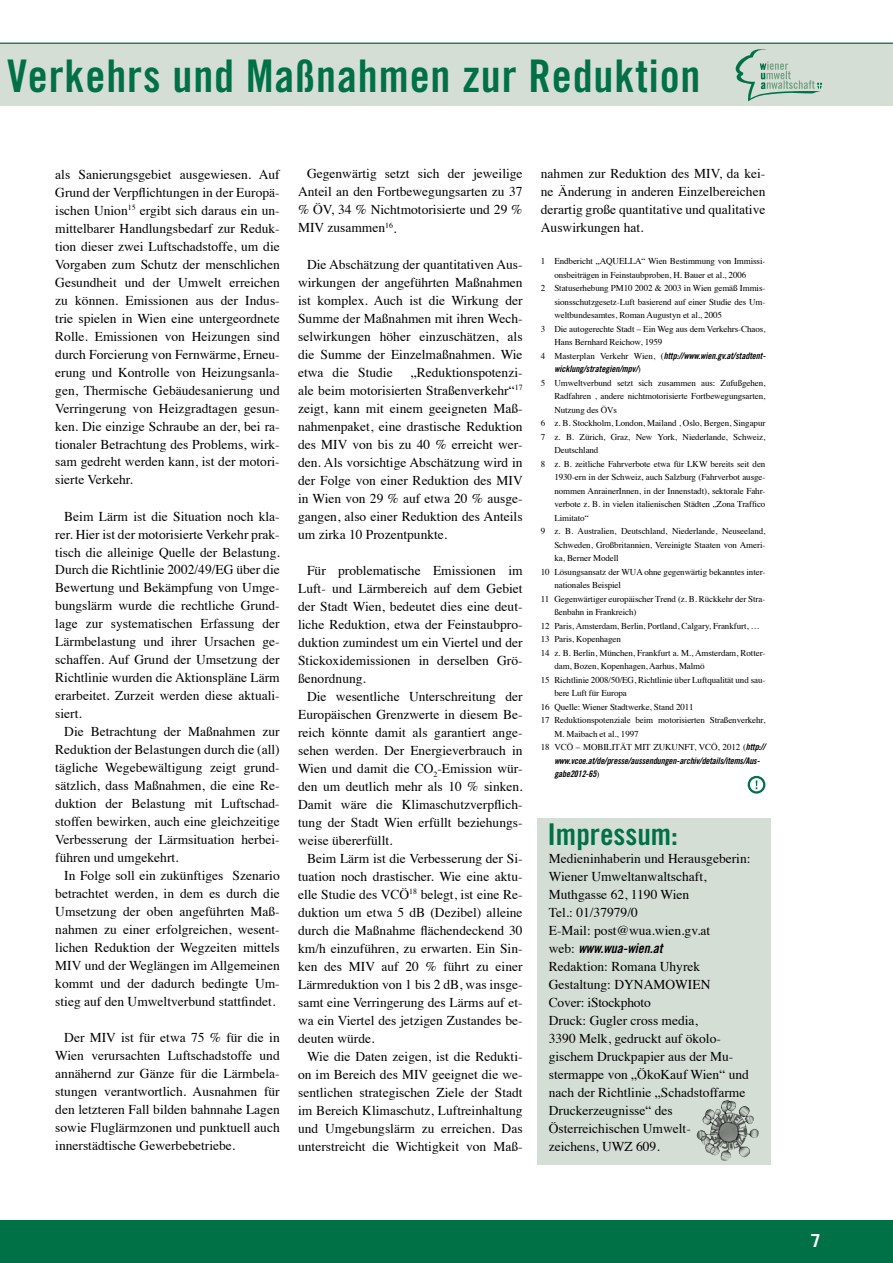
<style>
.page{position:relative;width:893px;height:1263px;background:#fff}
.page>*{position:absolute;margin:0;border:0;box-sizing:border-box;transform-origin:0 0}
.t1{font:45px "Trade Gothic Bold Cond Twenty";letter-spacing:.02em;color:#007046}
.t2{font:30px "Trade Gothic Bold Cond Twenty";color:#007046}
.t3{font:700 18px "Trade Gothic";color:#fff}
.t4{font:13.5px/18px "Times";color:#000;text-align:justify}
.t5{font:13.5px "Trade Gothic Bold Cond Twenty Obl";color:#000}
.t6{font:9px "Times";letter-spacing:-.01em;color:#000}
.t7{font:9px/13.5px "Trade Gothic Bold Cond Twenty Obl";letter-spacing:-.01em;color:#000}
.s1{font-family:"Times"}
.s2{font-family:"Trade Gothic Bold Cond Twenty Obl"}
</style>
<div class="page">
<div style="left:0;top:1220px;width:893px;height:43px;background:#007046"></div>
<div style="left:0;top:43px;width:893px;height:63px;background:#d5ded5"></div>
<svg style="left:736px;top:49px;width:86px;height:52px"></svg>
<hr style="left:0;top:43px;width:893px;height:1px;background:#007046">
<div style="left:537px;top:819px;width:234px;height:346px;background:#d5ded5"></div>
<svg style="left:749px;top:777px;width:15px;height:15px"></svg>
<div style="left:748px;top:776px;width:17px;height:18px;border:2px solid #007046;border-radius:50%"></div>
<img style="left:714px;top:1100px;width:13px;height:19px">
<h1 class="t1" style="left:7px;top:48px;width:695px">Verkehrs und Maßnahmen zur Reduktion</h1>
<p class="t4" style="left:55px;top:164px;width:226px">als Sanierungsgebiet ausgewiesen. Auf Grund der Verpflichtungen in der Europä&shy;ischen Union<sup>15</sup> ergibt sich daraus ein un&shy;mittelbarer Handlungsbedarf zur Reduk&shy;tion dieser zwei Luftschadstoffe, um die Vorgaben zum Schutz der menschlichen Gesundheit und der Umwelt erreichen zu können. Emissionen aus der Indus&shy;trie spielen in Wien eine untergeordnete Rolle. Emissionen von Heizungen sind durch Forcierung von Fernwärme, Erneu&shy;erung und Kontrolle von Heizungsanla&shy;gen, Thermische Gebäudesanierung und Verringerung von Heizgradtagen gesun&shy;ken. Die einzige Schraube an der, bei ra&shy;tionaler Betrachtung des Problems, wirk&shy;sam gedreht werden kann, ist der motori&shy;sierte Verkehr.</p>
<p class="t4" style="left:55px;top:506px;width:226px;text-indent:9px">Beim Lärm ist die Situation noch kla&shy;rer. Hier ist der motorisierte Verkehr prak&shy;tisch die alleinige Quelle der Belastung.<br>Durch die Richtlinie 2002/49/EG über die Bewertung und Bekämpfung von Umge&shy;bungslärm wurde die rechtliche Grund&shy;lage zur systematischen Erfassung der Lärmbelastung und ihrer Ursachen ge&shy;schaffen. Auf Grund der Umsetzung der Richtlinie wurden die Aktionspläne Lärm erarbeitet. Zurzeit werden diese aktuali&shy;siert.</p>
<p class="t4" style="left:55px;top:722px;width:226px;text-indent:9px">Die Betrachtung der Maßnahmen zur Reduktion der Belastungen durch die (all) tägliche Wegebewältigung zeigt grund&shy;sätzlich, dass Maßnahmen, die eine Re&shy;duktion der Belastung mit Luftschad&shy;stoffen bewirken, auch eine gleichzeitige Verbesserung der Lärmsituation herbei&shy;führen und umgekehrt.</p>
<p class="t4" style="left:55px;top:866px;width:226px;text-indent:9px">In Folge soll ein zukünftiges Szenario betrachtet werden, in dem es durch die Umsetzung der oben angeführten Maß&shy;nahmen zu einer erfolgreichen, wesent&shy;lichen Reduktion der Wegzeiten mittels MIV und der Weglängen im Allgemeinen kommt und der dadurch bedingte Um&shy;stieg auf den Umweltverbund stattfindet.</p>
<p class="t4" style="left:55px;top:1028px;width:226px;text-indent:9px">Der MIV ist für etwa 75 % für die in Wien verursachten Luftschadstoffe und annähernd zur Gänze für die Lärmbela&shy;stungen verantwortlich. Ausnahmen für den letzteren Fall bilden bahnnahe Lagen sowie Fluglärmzonen und punktuell auch innerstädtische Gewerbebetriebe.</p>
<p class="t4" style="left:298px;top:164px;width:226px;text-indent:9px">Gegenwärtig setzt sich der jeweilige Anteil an den Fortbewegungsarten zu 37 % ÖV, 34 % Nichtmotorisierte und 29 % MIV zusammen<sup>16</sup>.</p>
<p class="t4" style="left:298px;top:254px;width:226px;text-indent:9px">Die Abschätzung der quantitativen Aus&shy;wirkungen der angeführten Maßnahmen ist komplex. Auch ist die Wirkung der Summe der Maßnahmen mit ihren Wech&shy;selwirkungen höher einzuschätzen, als die Summe der Einzelmaßnahmen. Wie etwa die Studie</p>
<p class="t4" style="left:298px;top:362px;width:226px;text-indent:113px">„Reduktionspotenzi&shy;ale beim motorisierten Straßenverkehr“<sup>17 </sup>zeigt, kann mit einem geeigneten Maß&shy;nahmenpaket, eine drastische Reduktion des MIV von bis zu 40 % erreicht wer&shy;den. Als vorsichtige Abschätzung wird in der Folge von einer Reduktion des MIV in Wien von 29 % auf etwa 20 % ausge&shy;gangen, also einer Reduktion des Anteils um zirka 10 Prozentpunkte.</p>
<p class="t4" style="left:298px;top:560px;width:226px;text-indent:9px">Für problematische Emissionen im Luft- und Lärmbereich auf dem Gebiet der Stadt Wien, bedeutet dies eine deut&shy;liche Reduktion, etwa der Feinstaubpro&shy;duktion zumindest um ein Viertel und der Stickoxidemissionen in derselben Grö&shy;ßenordnung.</p>
<p class="t4" style="left:298px;top:686px;width:226px;text-indent:9px">Die wesentliche Unterschreitung der Europäischen Grenzwerte in diesem Be&shy;reich könnte damit als garantiert ange&shy;sehen werden. Der Energieverbrauch in Wien und damit die CO<sub>2</sub>-Emission wür&shy;den um deutlich mehr als 10 % sinken.<br>Damit wäre die Klimaschutzverpflich&shy;tung der Stadt Wien erfüllt beziehungs&shy;weise übererfüllt.</p>
<p class="t4" style="left:298px;top:848px;width:226px;text-indent:9px">Beim Lärm ist die Verbesserung der Si&shy;tuation noch drastischer. Wie eine aktu&shy;elle Studie des VCÖ<sup>18</sup> belegt, ist eine Re&shy;duktion um etwa 5 dB (Dezibel) alleine durch die Maßnahme flächendeckend 30 km/h einzuführen, zu erwarten. Ein Sin&shy;ken des MIV auf 20 % führt zu einer Lärmreduktion von 1 bis 2 dB, was insge&shy;samt eine Verringerung des Lärms auf et&shy;wa ein Viertel des jetzigen Zustandes be&shy;deuten würde.</p>
<p class="t4" style="left:298px;top:1046px;width:226px;text-indent:9px">Wie die Daten zeigen, ist die Redukti&shy;on im Bereich des MIV geeignet die we&shy;sentlichen strategischen Ziele der Stadt im Bereich Klimaschutz, Luftreinhaltung und Umgebungslärm zu erreichen. Das unterstreicht die Wichtigkeit von Maß-</p>
<p class="t4" style="left:541px;top:164px;width:226px">nahmen zur Reduktion des MIV, da kei&shy;ne Änderung in anderen Einzelbereichen derartig große quantitative und qualitative Auswirkungen hat.</p>
<p class="t6" style="left:541px;top:253px;width:226px">1 Endbericht „AQUELLA“ Wien Bestimmung von Immissi-</p>
<p class="t6" style="left:554px;top:266px;width:193px">onsbeiträgen in Feinstaubproben, H. Bauer et al., 2006</p>
<p class="t6" style="left:541px;top:280px;width:226px">2 Statuserhebung PM10 2002 &amp; 2003 in Wien gemäß Immis-</p>
<p class="t6" style="left:554px;top:293px;width:213px">sionsschutzgesetz-Luft basierend auf einer Studie des Um-</p>
<p class="t6" style="left:554px;top:307px;width:169px">weltbundesamtes, Roman Augustyn et al., 2005</p>
<p class="t6" style="left:541px;top:320px;width:226px">3 Die autogerechte Stadt – Ein Weg aus dem Verkehrs-Chaos,</p>
<p class="t6" style="left:554px;top:334px;width:110px">Hans Bernhard Reichow, 1959</p>
<p class="t7" style="left:554px;top:348px;width:213px;text-indent:-14px"><span class="s1">4 Masterplan Verkehr Wien, (</span>http://www.wien.gv.at/stadtent&shy;wicklung/strategien/mpv/<span class="s1">)</span></p>
<p class="t6" style="left:541px;top:374px;width:226px">5 Umweltverbund setzt sich zusammen aus: Zufußgehen,</p>
<p class="t6" style="left:554px;top:388px;width:213px">Radfahren , andere nichtmotorisierte Fortbewegungsarten,</p>
<p class="t6" style="left:554px;top:401px;width:64px">Nutzung des ÖVs</p>
<p class="t6" style="left:541px;top:415px;width:226px">6 z. B. Stockholm, London, Mailand , Oslo, Bergen, Singapur</p>
<p class="t6" style="left:541px;top:428px;width:226px">7 z. B. Zürich, Graz, New York, Niederlande, Schweiz,</p>
<p class="t6" style="left:554px;top:442px;width:46px">Deutschland</p>
<p class="t6" style="left:541px;top:455px;width:226px">8 z. B. zeitliche Fahrverbote etwa für LKW bereits seit den</p>
<p class="t6" style="left:554px;top:469px;width:213px">1930-ern in der Schweiz, auch Salzburg (Fahrverbot ausge-</p>
<p class="t6" style="left:554px;top:482px;width:213px">nommen AnrainerInnen, in der Innenstadt), sektorale Fahr-</p>
<p class="t6" style="left:554px;top:496px;width:213px">verbote z. B. in vielen italienischen Städten „Zona Traffico</p>
<p class="t6" style="left:554px;top:509px;width:36px">Limitato“</p>
<p class="t6" style="left:541px;top:523px;width:226px">9 z. B. Australien, Deutschland, Niederlande, Neuseeland,</p>
<p class="t6" style="left:554px;top:536px;width:213px">Schweden, Großbritannien, Vereinigte Staaten von Ameri-</p>
<p class="t6" style="left:554px;top:550px;width:66px">ka, Berner Modell</p>
<p class="t6" style="left:541px;top:563px;width:226px">10 Lösungsansatz der WUA ohne gegenwärtig bekanntes inter-</p>
<p class="t6" style="left:554px;top:577px;width:68px">nationales Beispiel</p>
<p class="t6" style="left:541px;top:590px;width:226px">11 Gegenwärtiger europäischer Trend (z. B. Rückkehr der Stra-</p>
<p class="t6" style="left:554px;top:604px;width:84px">ßenbahn in Frankreich)</p>
<p class="t6" style="left:541px;top:617px;width:220px">12 Paris, Amsterdam, Berlin, Portland, Calgary, Frankfurt, …</p>
<p class="t6" style="left:541px;top:631px;width:82px">13 Paris, Kopenhagen</p>
<p class="t6" style="left:541px;top:644px;width:226px">14 z. B. Berlin, München, Frankfurt a. M., Amsterdam, Rotter-</p>
<p class="t6" style="left:554px;top:658px;width:152px">dam, Bozen, Kopenhagen, Aarhus, Malmö</p>
<p class="t6" style="left:541px;top:671px;width:226px">15 Richtlinie 2008/50/EG, Richtlinie über Luftqualität und sau-</p>
<p class="t6" style="left:554px;top:685px;width:74px">bere Luft für Europa</p>
<p class="t6" style="left:541px;top:698px;width:154px">16 Quelle: Wiener Stadtwerke, Stand 2011</p>
<p class="t6" style="left:541px;top:712px;width:226px">17 Reduktionspotenziale beim motorisierten Straßenverkehr,</p>
<p class="t6" style="left:554px;top:725px;width:86px">M. Maibach et al., 1997</p>
<p class="t6" style="left:541px;top:739px;width:226px">18 VCÖ – MOBILITÄT MIT ZUKUNFT, VCÖ, 2012 (<span class="s2">http://</span></p>
<p class="t7" style="left:554px;top:753px;width:207px">www.vcoe.at/de/presse/aussendungen-archiv/details/items/Aus&shy;gabe2012-65<span class="s1">)</span></p>
<h2 class="t2" style="left:547px;top:816px;width:132px">Impressum:</h2>
<p class="t4" style="left:549px;top:848px;width:203px;text-align:left">Medieninhaberin und Herausgeberin:<br>Wiener Umweltanwaltschaft,<br>Muthgasse 62, 1190 Wien<br>Tel.: 01/37979/0<br>E-Mail: post@wua.wien.gv.at</p>
<p class="t5" style="left:549px;top:939px;width:115px"><span class="s1">web:</span> www.wua-wien.at</p>
<p class="t4" style="left:549px;top:956px;width:202px;text-align:left">Redaktion: Romana Uhyrek<br>Gestaltung: DYNAMOWIEN<br>Cover: iStockphoto<br>Druck: Gugler cross media,<br>3390 Melk, gedruckt auf ökolo&shy;gischem Druckpapier aus der Mu&shy;stermappe von „ÖkoKauf Wien“ und nach der Richtlinie „Schadstoffarme<br>Druckerzeugnisse“ des<br>Österreichischen Umwelt-<br>zeichens, UWZ 609.</p>
<h3 class="t3" style="left:811px;top:1229px;width:12px">7</h3>
</div>
